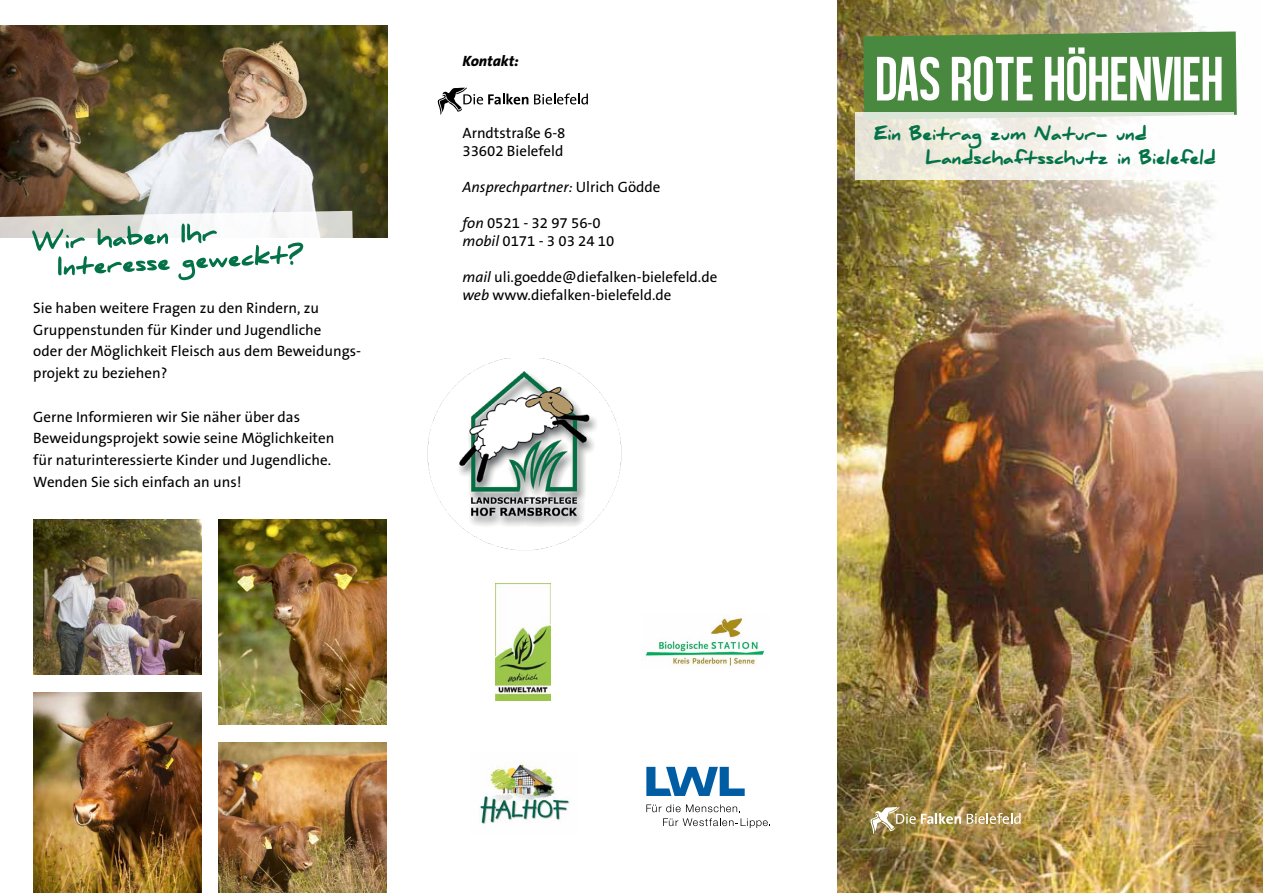
<style>
.page{position:relative;width:1263px;height:893px;background:#fff}
.page>*{position:absolute;margin:0;border:0;box-sizing:border-box;transform-origin:0 0}
.t1{font:900 16.5px/24px "Daniel";color:#037247}
.t2{font:15px/21.8px "The Sans B5 Plain";color:#000}
.t3{font:italic 15px "The Sans B5 Plain";color:#000}
.t4{font:italic 800 15px "The Sans B8";color:#000}
.s1{font-style:normal}
.s2{font-style:italic}
</style>
<div class="page">
<img style="left:0;top:26px;width:387px;height:212px">
<img style="left:645px;top:615px;width:122px;height:52px">
<img style="left:496px;top:584px;width:54px;height:116px">
<img style="left:427px;top:359px;width:195px;height:192px">
<img style="left:838px;top:0;width:425px;height:893px">
<svg style="left:863px;top:32px;width:374px;height:88px"></svg>
<svg style="left:534px;top:93px;width:54px;height:11px"></svg>
<svg style="left:437px;top:87px;width:91px;height:28px"></svg>
<svg style="left:646px;top:804px;width:94px;height:8px"></svg>
<svg style="left:663px;top:818px;width:107px;height:10px"></svg>
<svg style="left:646px;top:767px;width:99px;height:29px"></svg>
<img style="left:479px;top:762px;width:91px;height:62px">
<svg style="left:967px;top:813px;width:53px;height:11px"></svg>
<svg style="left:869px;top:807px;width:92px;height:27px;background:#af9e69"></svg>
<svg style="left:0;top:211px;width:354px;height:70px"></svg>
<img style="left:33px;top:519px;width:169px;height:155px">
<svg style="left:855px;top:112px;width:378px;height:67px"></svg>
<img style="left:33px;top:692px;width:169px;height:201px">
<img style="left:218px;top:742px;width:169px;height:151px">
<img style="left:218px;top:519px;width:169px;height:205px">
<p class="t2" style="left:33px;top:297px;width:329px">Sie haben weitere Fragen zu den Rindern, zu Gruppenstunden für Kinder und Jugendliche<br>oder der Möglichkeit Fleisch aus dem Beweidungs&shy;projekt zu beziehen?</p>
<p class="t2" style="left:33px;top:406px;width:303px">Gerne Informieren wir Sie näher über das Beweidungsprojekt sowie seine Möglichkeiten für naturinteressierte Kinder und Jugendliche.<br>Wenden Sie sich einfach an uns!</p>
<p class="t4" style="left:462px;top:53px;width:58px">Kontakt:</p>
<p class="t2" style="left:462px;top:125px;width:105px;line-height:18px">Arndtstraße 6-8<br>33602 Bielefeld</p>
<p class="t3" style="left:462px;top:179px;width:200px">Ansprechpartner: <span class="s1">Ulrich Gödde</span></p>
<p class="t2" style="left:462px;top:215px;width:154px;line-height:18px"><span class="s2">fon</span> 0521 - 32 97 56-0 <span class="s2">mobil</span> 0171 - 3 03 24 10</p>
<p class="t2" style="left:462px;top:269px;width:256px;line-height:18px"><span class="s2">mail</span> uli.goedde@diefalken-bielefeld.de <span class="s2">web</span> www.diefalken-bielefeld.de</p>
<p class="t1" style="left:926px;top:122px;width:292px;text-indent:-52px">Ein Beitrag zum Natur- und<br>Landschaftsschutz in Bielefeld</p>
</div>
